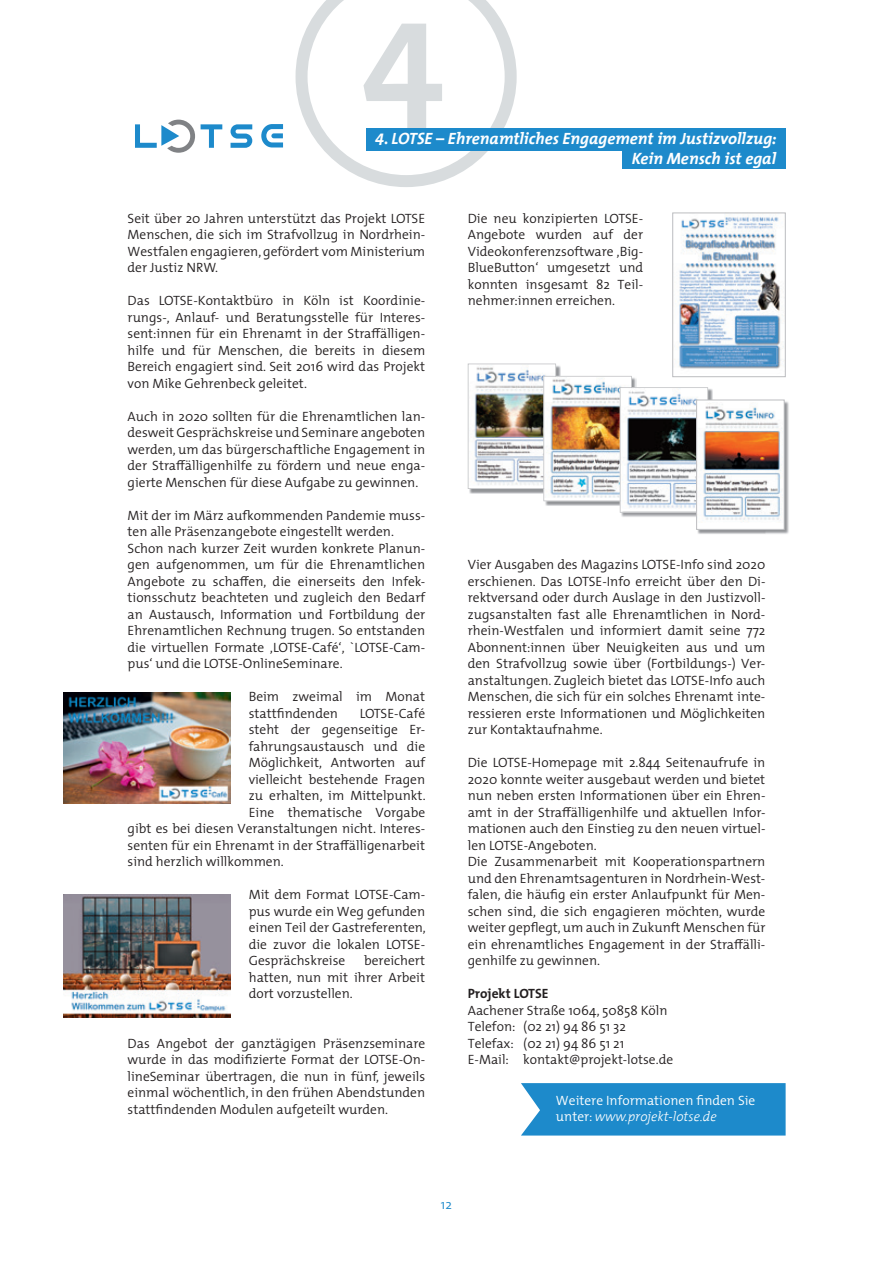
<style>
.page{position:relative;width:893px;height:1263px;background:#fff}
.page>*{position:absolute;margin:0;border:0;box-sizing:border-box;transform-origin:0 0}
.t1{font:700 150px "The Mix";color:#d8dcde}
.t2{font:italic 700 16.5px/19.8px "The Mix";color:#fff;text-align:right}
.t3{font:300 13.5px/16.5px "The Mix";color:#231f20;text-align:justify}
.t4{font:300 13.5px "The Mix";color:#fff}
.t5{font:italic 300 13.5px "The Mix 3";color:#fff}
.t6{font:700 13.5px "The Mix";color:#231f20}
.t7{font:300 13.5px "The Mix";color:#1d8acb}
.s1{font-family:"The Mix";font-style:normal}
</style>
<div class="page">
<svg style="left:201px;top:124px;width:21px;height:24px"></svg>
<svg style="left:231px;top:124px;width:21px;height:24px"></svg>
<svg style="left:261px;top:124px;width:22px;height:23px"></svg>
<svg style="left:135px;top:120px;width:60px;height:33px"></svg>
<svg style="left:296px;top:0;width:221px;height:187px"></svg>
<div style="left:622px;top:146px;width:164px;height:23px;background:#1d8acb"></div>
<div style="left:366px;top:128px;width:420px;height:23px;background:#1d8acb"></div>
<div style="left:521px;top:1083px;width:265px;height:52px;background:#1d8acb"></div>
<img style="left:64px;top:693px;width:166px;height:111px">
<img style="left:64px;top:894px;width:166px;height:123px">
<img style="left:674px;top:216px;width:110px;height:153px">
<div style="left:672px;top:213px;width:114px;height:164px;border:1px solid #bcbdc0"></div>
<img style="left:621px;top:388px;width:92px;height:129px">
<img style="left:468px;top:364px;width:240px;height:149px">
<img style="left:697px;top:401px;width:92px;height:133px">
<div style="left:697px;top:400px;width:87px;height:129px;background:#fff"></div>
<img style="left:703px;top:403px;width:79px;height:119px">
<div style="left:696px;top:400px;width:88px;height:130px;border:1px solid #bcbdc0"></div>
<h1 class="t1" style="left:361px;top:-75px;width:85px">4</h1>
<p class="t2" style="left:375px;top:128px;width:403px">4. LOTSE – Ehrenamtliches Engagement im Justizvollzug:<br>Kein Mensch ist egal</p>
<p class="t3" style="left:128px;top:209px;width:299px">Seit über 20 Jahren unterstützt das Projekt LOTSE Menschen, die sich im Strafvollzug in Nordrhein-Westfalen engagieren, gefördert vom Ministerium der Justiz NRW.</p>
<p class="t3" style="left:128px;top:292px;width:299px">Das LOTSE-Kontaktbüro in Köln ist Koordinie&shy;rungs-, Anlauf- und Beratungsstelle für Interes&shy;sent:innen für ein Ehrenamt in der Straffälligen&shy;hilfe und für Menschen, die bereits in diesem Bereich engagiert sind. Seit 2016 wird das Projekt von Mike Gehrenbeck geleitet.</p>
<p class="t3" style="left:128px;top:407px;width:299px">Auch in 2020 sollten für die Ehrenamtlichen lan&shy;desweit Gesprächskreise und Seminare angeboten werden, um das bürgerschaftliche Engagement in der Straffälligenhilfe zu fördern und neue enga&shy;gierte Menschen für diese Aufgabe zu gewinnen.</p>
<p class="t3" style="left:128px;top:506px;width:299px;text-align:left">Mit der im März aufkommenden Pandemie muss&shy;ten alle Präsenzangebote eingestellt werden.<br>Schon nach kurzer Zeit wurden konkrete Planun&shy;gen aufgenommen, um für die Ehrenamtlichen Angebote zu schaffen, die einerseits den Infek&shy;tionsschutz beachteten und zugleich den Bedarf an Austausch, Information und Fortbildung der Ehrenamtlichen Rechnung trugen. So entstanden die virtuellen Formate ‚LOTSE-Café‘, `LOTSE-Cam&shy;pus‘ und die LOTSE-OnlineSeminare.</p>
<p class="t3" style="left:249px;top:688px;width:178px">Beim zweimal im Monat stattfindenden</p>
<p class="t3" style="left:360px;top:704px;width:67px">LOTSE-Café</p>
<p class="t3" style="left:249px;top:721px;width:178px">steht der gegenseitige Er-</p>
<p class="t3" style="left:249px;top:737px;width:178px">fahrungsaustausch und die</p>
<p class="t3" style="left:249px;top:754px;width:178px">Möglichkeit, Antworten auf</p>
<p class="t3" style="left:249px;top:770px;width:178px">vielleicht bestehende Fragen</p>
<p class="t3" style="left:249px;top:787px;width:179px">zu erhalten, im Mittelpunkt.</p>
<p class="t3" style="left:249px;top:803px;width:178px">Eine thematische Vorgabe</p>
<p class="t3" style="left:128px;top:820px;width:299px">gibt es bei diesen Veranstaltungen nicht. Interes-</p>
<p class="t3" style="left:128px;top:836px;width:299px">senten für ein Ehrenamt in der Straffälligenarbeit</p>
<p class="t3" style="left:128px;top:853px;width:158px">sind herzlich willkommen.</p>
<p class="t3" style="left:249px;top:886px;width:179px">Mit dem Format LOTSE-Cam&shy;pus wurde ein Weg gefunden einen Teil der Gastreferenten, die zuvor die lokalen LOTSE-Gesprächskreise</p>
<p class="t3" style="left:249px;top:952px;width:178px;text-indent:115px">bereichert hatten, nun mit ihrer Arbeit dort vorzustellen.</p>
<p class="t3" style="left:128px;top:1034px;width:299px">Das Angebot der ganztägigen Präsenzseminare wurde in das modifizierte Format der LOTSE-On&shy;lineSeminar übertragen, die nun in fünf, jeweils einmal wöchentlich, in den frühen Abendstunden stattfindenden Modulen aufgeteilt wurden.</p>
<p class="t3" style="left:468px;top:209px;width:177px">Die neu konzipierten LOTSE-Angebote wurden auf der Videokonferenzsoftware ‚Big-BlueButton‘ umgesetzt und konnten insgesamt 82 Teil&shy;nehmer:innen erreichen.</p>
<p class="t3" style="left:468px;top:556px;width:299px">Vier Ausgaben des Magazins LOTSE-Info sind 2020 erschienen. Das LOTSE-Info erreicht über den Di&shy;rektversand oder durch Auslage in den Justizvoll&shy;zugsanstalten fast alle Ehrenamtlichen in Nord&shy;rhein-Westfalen und informiert damit seine 772<br>Abonnent:innen über Neuigkeiten aus und um den Strafvollzug sowie über (Fortbildungs-) Ver&shy;anstaltungen. Zugleich bietet das LOTSE-Info auch Menschen, die sich für ein solches Ehrenamt inte&shy;ressieren erste Informationen und Möglichkeiten zur Kontaktaufnahme.</p>
<p class="t3" style="left:468px;top:754px;width:299px;text-align:left">Die LOTSE-Homepage mit 2.844 Seitenaufrufe in 2020 konnte weiter ausgebaut werden und bietet nun neben ersten Informationen über ein Ehren&shy;amt in der Straffälligenhilfe und aktuellen Infor&shy;mationen auch den Einstieg zu den neuen virtuel&shy;len LOTSE-Angeboten.<br>Die Zusammenarbeit mit Kooperationspartnern und den Ehrenamtsagenturen in Nordrhein-West&shy;falen, die häufig ein erster Anlaufpunkt für Men&shy;schen sind, die sich engagieren möchten, wurde weiter gepflegt, um auch in Zukunft Menschen für ein ehrenamtliches Engagement in der Straffälli&shy;genhilfe zu gewinnen.</p>
<p class="t6" style="left:468px;top:982px;width:82px">Projekt LOTSE</p>
<p class="t3" style="left:468px;top:1001px;width:207px;text-align:left">Aachener Straße 1064, 50858 Köln<br>Telefon: (02 21) 94 86 51 32<br>Telefax: (02 21) 94 86 51 21<br>E-Mail: kontakt@projekt-lotse.de</p>
<p class="t4" style="left:556px;top:1089px;width:201px">Weitere Informationen finden Sie</p>
<p class="t5" style="left:556px;top:1105px;width:162px"><span class="s1">unter:</span> www.projekt-lotse.de</p>
<p class="t7" style="left:441px;top:1193px;width:13px">12</p>
</div>
